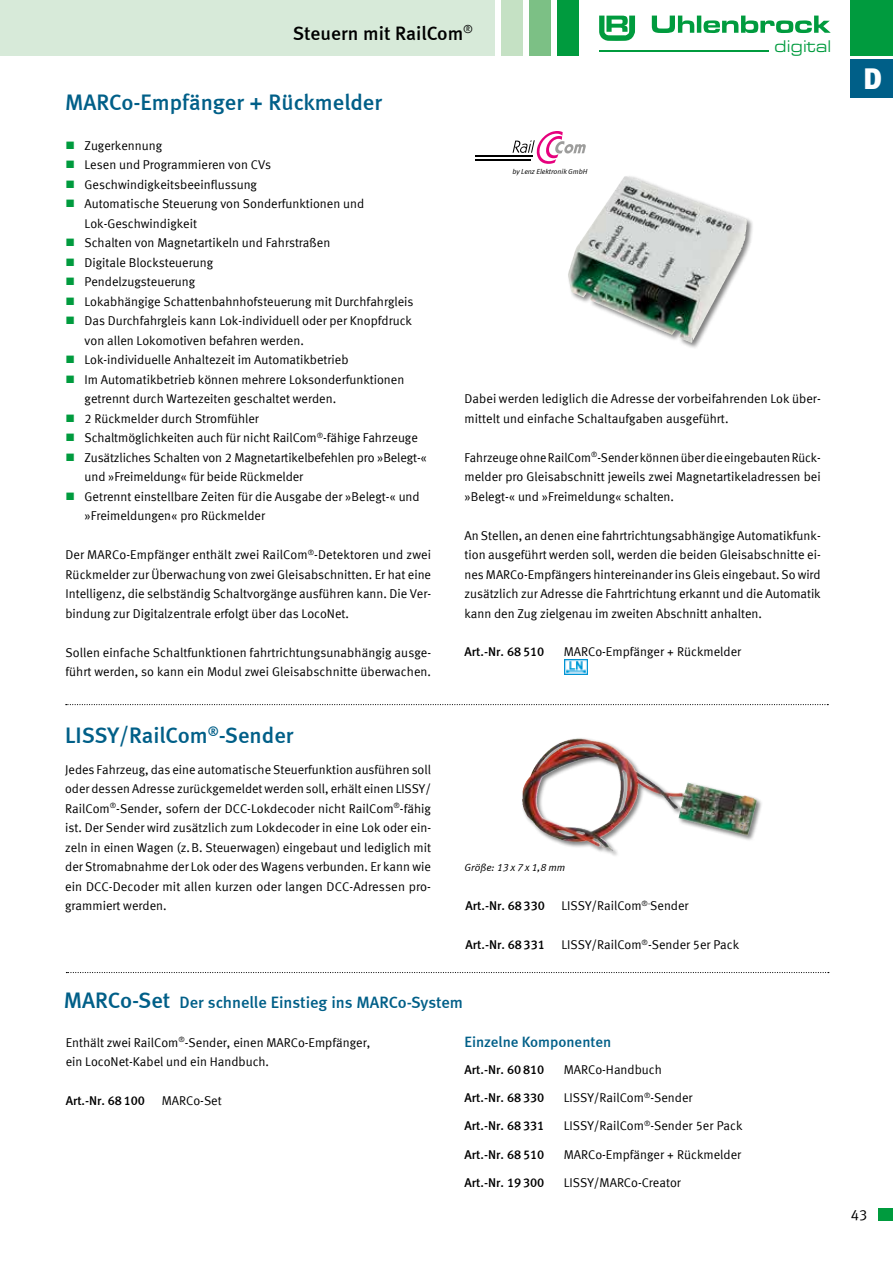
<style>
.page{position:relative;width:893px;height:1263px;background:#fff}
.page>*{position:absolute;margin:0;border:0;box-sizing:border-box;transform-origin:0 0}
.t1{font:900 30px "Meta";color:#fff}
.t2{font:22.5px "Meta Medium LF";color:#005f88}
.t3{font:19.5px "Meta Medium LF";color:#000}
.t4{font:17.4px "Eurostile Extended";color:#009b3e;scale:.95 1}
.t5{font:16.5px "Meta Medium LF";letter-spacing:-.005em;color:#005f88}
.t6{font:15px "Meta Medium LF";color:#005f88}
.t7{font:15px "Meta Normal LF";color:#000}
.t8{font:12.75px/19.5px "Meta Normal LF";color:#000;text-align:justify}
.t9{font:12.75px "Meta Medium LF";color:#000}
.t10{font:italic 10.5px "Meta Normal LF";color:#000}
.t11{font:italic 7.35px "Meta Normal LF";color:#000}
.s1{font-size:22.5px}
</style>
<div class="page">
<div style="left:557px;top:0;width:22px;height:55px;background:#009b3e"></div>
<div style="left:529px;top:0;width:22px;height:55px;background:#7cc085"></div>
<div style="left:501px;top:0;width:22px;height:55px;background:#c5e1c4"></div>
<div style="left:0;top:0;width:494px;height:55px;background:#d7ead9"></div>
<div style="left:850px;top:0;width:43px;height:55px;background:#009b3e"></div>
<hr style="left:599px;top:51px;width:170px;height:1px;background:#009b3e">
<svg style="left:599px;top:16px;width:36px;height:25px"></svg>
<svg style="left:652px;top:16px;width:179px;height:17px"></svg>
<div style="left:879px;top:1209px;width:14px;height:12px;background:#009b3e"></div>
<div style="left:850px;top:59px;width:43px;height:39px;background:#005f88"></div>
<img style="left:564px;top:660px;width:23px;height:14px">
<svg style="left:66px;top:704px;width:762px;height:1px"></svg>
<div style="left:521px;top:737px;width:242px;height:121px;background:#000;opacity:.5"></div>
<img style="left:522px;top:738px;width:81px;height:109px">
<hr style="left:475px;top:155px;width:57px;height:1px;background:#000">
<hr style="left:475px;top:160px;width:56px;height:1px;background:#000">
<svg style="left:513px;top:131px;width:73px;height:33px"></svg>
<div style="left:567px;top:175px;width:187px;height:175px;background:#000;opacity:.5"></div>
<img style="left:567px;top:176px;width:64px;height:121px">
<svg style="left:66px;top:972px;width:763px;height:1px"></svg>
<h3 class="t3" style="left:293px;top:22px;width:182px">Steuern mit RailCom<sup>®</sup></h3>
<h3 class="t4" style="left:774px;top:40px;width:61px">digital</h3>
<h2 class="t2" style="left:65px;top:89px;width:319px">MARCo-Empfänger + Rückmelder</h2>
<p class="t8" style="left:85px;top:135px;width:344px;text-align:left">Zugerkennung<br>Lesen und Programmieren von CVs Geschwindigkeitsbeeinflussung<br>Automatische Steuerung von Sonderfunktionen und Lok-Geschwindigkeit<br>Schalten von Magnetartikeln und Fahrstraßen<br>Digitale Blocksteuerung<br>Pendelzugsteuerung<br>Lokabhängige Schattenbahnhofsteuerung mit Durchfahrgleis Das Durchfahrgleis kann Lok-individuell oder per Knopfdruck von allen Lokomotiven befahren werden.<br>Lok-individuelle Anhaltezeit im Automatikbetrieb<br>Im Automatikbetrieb können mehrere Loksonderfunktionen getrennt durch Wartezeiten geschaltet werden.<br>2 Rückmelder durch Stromfühler<br>Schaltmöglichkeiten auch für nicht RailCom<sup>®</sup>-fähige Fahrzeuge Zusätzliches Schalten von 2 Magnetartikelbefehlen pro »Belegt-« und »Freimeldung« für beide Rückmelder<br>Getrennt einstellbare Zeiten für die Ausgabe der »Belegt-« und »Freimeldungen« pro Rückmelder</p>
<p class="t8" style="left:65px;top:545px;width:367px">Der MARCo-Empfänger enthält zwei RailCom<sup>®</sup>-Detektoren und zwei Rückmelder zur Überwachung von zwei Gleisabschnitten. Er hat eine Intelligenz, die selbständig Schaltvorgänge ausführen kann. Die Ver&shy;bindung zur Digitalzentrale erfolgt über das LocoNet.</p>
<p class="t8" style="left:65px;top:642px;width:367px">Sollen einfache Schaltfunktionen fahrtrichtungsunabhängig ausge&shy;führt werden, so kann ein Modul zwei Gleisabschnitte überwachen.</p>
<h2 class="t2" style="left:65px;top:722px;width:230px">LISSY/RailCom<sup>®</sup>-Sender</h2>
<p class="t8" style="left:65px;top:759px;width:367px">Jedes Fahrzeug, das eine automatische Steuerfunktion ausführen soll oder dessen Adresse zurückgemeldet werden soll, erhält einen LISSY/ RailCom<sup>®</sup>-Sender, sofern der DCC-Lokdecoder nicht RailCom<sup>®</sup>-fähig ist. Der Sender wird zusätzlich zum Lokdecoder in eine Lok oder ein&shy;zeln in einen Wagen (z.B. Steuerwagen) eingebaut und lediglich mit der Stromabnahme der Lok oder des Wagens verbunden. Er kann wie ein DCC-Decoder mit allen kurzen oder langen DCC-Adressen pro&shy;grammiert werden.</p>
<p class="t11" style="left:512px;top:167px;width:77px">by Lenz Elektronik GmbH</p>
<p class="t8" style="left:465px;top:389px;width:356px">Dabei werden lediglich die Adresse der vorbeifahrenden Lok über&shy;mittelt und einfache Schaltaufgaben ausgeführt.</p>
<p class="t8" style="left:465px;top:447px;width:358px">Fahrzeuge ohne RailCom<sup>®</sup>-Sender können über die eingebauten Rück&shy;melder pro Gleisabschnitt jeweils zwei Magnetartikeladressen bei »Belegt-« und »Freimeldung« schalten.</p>
<p class="t8" style="left:465px;top:525px;width:358px">An Stellen, an denen eine fahrtrichtungsabhängige Automatikfunk&shy;tion ausgeführt werden soll, werden die beiden Gleisabschnitte ei&shy;nes MARCo-Empfängers hintereinander ins Gleis eingebaut. So wird zusätzlich zur Adresse die Fahrtrichtung erkannt und die Automatik kann den Zug zielgenau im zweiten Abschnitt anhalten.</p>
<p class="t9" style="left:465px;top:644px;width:81px">Art.-Nr. 68510</p>
<p class="t8" style="left:564px;top:641px;width:179px">MARCo-Empfänger + Rückmelder</p>
<p class="t10" style="left:464px;top:861px;width:102px">Größe: 13 x 7 x 1,8 mm</p>
<p class="t9" style="left:466px;top:898px;width:81px">Art.-Nr. 68330</p>
<p class="t8" style="left:561px;top:896px;width:129px">LISSY/RailCom<sup>®-</sup>Sender</p>
<p class="t9" style="left:466px;top:937px;width:81px">Art.-Nr. 68331</p>
<p class="t8" style="left:561px;top:935px;width:179px">LISSY/RailCom<sup>®</sup>-Sender 5er Pack</p>
<p class="t5" style="left:64px;top:992px;width:401px"><span class="s1">MARCo-Set</span> Der schnelle Einstieg ins MARCo-System</p>
<p class="t8" style="left:66px;top:1032px;width:306px">Enthält zwei RailCom<sup>®</sup>-Sender, einen MARCo-Empfänger, ein LocoNet-Kabel und ein Handbuch.</p>
<p class="t9" style="left:66px;top:1093px;width:81px">Art.-Nr. 68100</p>
<p class="t8" style="left:162px;top:1091px;width:61px">MARCo-Set</p>
<p class="t6" style="left:465px;top:1033px;width:148px">Einzelne Komponenten</p>
<p class="t9" style="left:465px;top:1062px;width:81px">Art.-Nr. 60810</p>
<p class="t8" style="left:564px;top:1060px;width:100px">MARCo-Handbuch</p>
<p class="t9" style="left:465px;top:1090px;width:81px">Art.-Nr. 68330</p>
<p class="t8" style="left:564px;top:1088px;width:130px">LISSY/RailCom<sup>®</sup>-Sender</p>
<p class="t9" style="left:465px;top:1119px;width:81px">Art.-Nr. 68331</p>
<p class="t8" style="left:564px;top:1116px;width:180px">LISSY/RailCom<sup>®</sup>-Sender 5er Pack</p>
<p class="t9" style="left:465px;top:1147px;width:81px">Art.-Nr. 68510</p>
<p class="t8" style="left:564px;top:1144px;width:179px">MARCo-Empfänger + Rückmelder</p>
<p class="t9" style="left:465px;top:1175px;width:81px">Art.-Nr. 19300</p>
<p class="t8" style="left:564px;top:1173px;width:119px">LISSY/MARCo-Creator</p>
<h1 class="t1" style="left:863px;top:60px;width:20px">D</h1>
<p class="t7" style="left:851px;top:1206px;width:18px">43</p>
</div>
